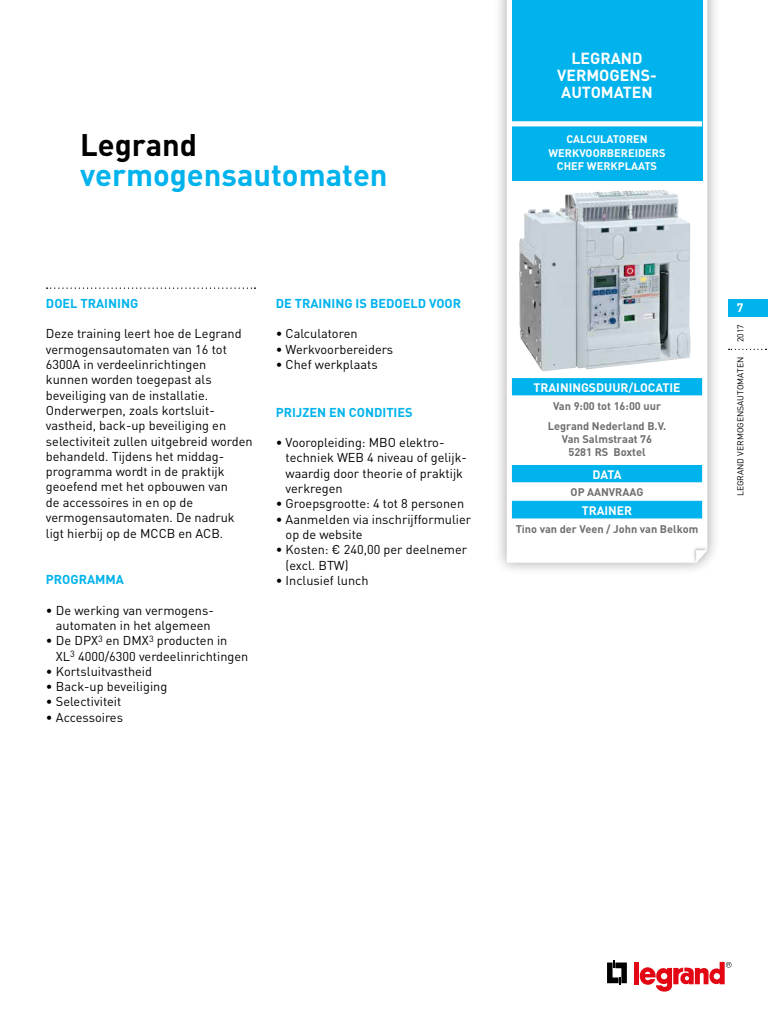
<style>
.page{position:relative;width:768px;height:1024px;background:#fff}
.page>*{position:absolute;margin:0;border:0;box-sizing:border-box;transform-origin:0 0}
.t1{font:700 30.9px "DIN";color:#00b3ec}
.t2{font:700 30.9px "DIN";color:#000}
.t3{font:700 15.9px/17.1px "DIN";color:#fff;text-align:center}
.t4{font:12.7px/15.4px "DIN";color:#000}
.t5{font:700 12.7px "DIN";color:#00b3ec}
.t6{font:700 12.2px "DIN";color:#fff}
.t7{font:700 11px/20.1px "DIN";color:#706f6f;text-align:center}
.t8{font:700 11px/13.4px "DIN";color:#fff;text-align:center}
.t9{font:8.5px "DIN";color:#000}
</style>
<div class="page">
<div style="left:728px;top:299px;width:40px;height:18px;background:#00b3ec"></div>
<div style="left:494px;top:0;width:226px;height:576px;background:#000;opacity:.35"></div>
<svg style="left:507px;top:0;width:200px;height:563px"></svg>
<div style="left:692px;top:546px;width:17px;height:18px;background:#000;opacity:.27"></div>
<svg style="left:696px;top:550px;width:11px;height:13px"></svg>
<div style="left:512px;top:0;width:190px;height:181px;background:#00b3ec"></div>
<div style="left:512px;top:121px;width:190px;height:5px;background:#fff"></div>
<svg style="left:47px;top:287px;width:209px;height:2px"></svg>
<div style="left:512px;top:378px;width:190px;height:17px;background:#00b3ec"></div>
<div style="left:512px;top:465px;width:190px;height:17px;background:#00b3ec"></div>
<div style="left:512px;top:501px;width:190px;height:17px;background:#00b3ec"></div>
<img style="left:519px;top:189px;width:144px;height:148px">
<svg style="left:607px;top:961px;width:20px;height:24px"></svg>
<div style="left:634px;top:962px;width:5px;height:22px;background:#e30613"></div>
<svg style="left:640px;top:962px;width:92px;height:30px"></svg>
<svg style="left:729px;top:349px;width:38px;height:1px"></svg>
<h1 class="t2" style="left:80px;top:124px;width:119px">Legrand</h1>
<h1 class="t1" style="left:80px;top:155px;width:309px">vermogensautomaten</h1>
<p class="t5" style="left:46px;top:295px;width:94px">DOEL TRAINING</p>
<p class="t4" style="left:46px;top:326px;width:208px">Deze training leert hoe de Legrand vermogensautomaten van 16 tot<br>6300A in verdeelinrichtingen<br>kunnen worden toegepast als beveiliging van de installatie.<br>Onderwerpen, zoals kortsluit&shy;vastheid, back-up beveiliging en selectiviteit zullen uitgebreid worden behandeld. Tijdens het middag&shy;programma wordt in de praktijk geoefend met het opbouwen van<br>de accessoires in en op de vermogensautomaten. De nadruk ligt hierbij op de MCCB en ACB.</p>
<p class="t5" style="left:46px;top:571px;width:80px">PROGRAMMA</p>
<p class="t4" style="left:46px;top:602px;width:169px;text-align:center">• De werking van vermogens&shy;automaten in het algemeen</p>
<p class="t4" style="left:56px;top:633px;width:194px;text-indent:-10px">• De DPX<sup>3</sup> en DMX<sup>3</sup> producten in<br>XL<sup>3</sup> 4000/6300 verdeelinrichtingen</p>
<p class="t4" style="left:46px;top:663px;width:108px">• Kortsluitvastheid</p>
<p class="t4" style="left:46px;top:679px;width:123px">• Back-up beveiliging</p>
<p class="t4" style="left:46px;top:694px;width:77px">• Selectiviteit</p>
<p class="t4" style="left:46px;top:709px;width:79px">• Accessoires</p>
<p class="t5" style="left:276px;top:295px;width:187px">DE TRAINING IS BEDOELD VOOR</p>
<p class="t4" style="left:276px;top:326px;width:83px">• Calculatoren</p>
<p class="t4" style="left:276px;top:341px;width:119px">• Werkvoorbereiders</p>
<p class="t4" style="left:276px;top:357px;width:104px">• Chef werkplaats</p>
<p class="t5" style="left:276px;top:404px;width:139px">PRIJZEN EN CONDITIES</p>
<p class="t4" style="left:286px;top:435px;width:183px;text-indent:-10px">• Vooropleiding: MBO elektro&shy;techniek WEB 4 niveau of gelijk&shy;waardig door theorie of praktijk verkregen</p>
<p class="t4" style="left:276px;top:496px;width:190px">• Groepsgrootte: 4 tot 8 personen</p>
<p class="t4" style="left:286px;top:511px;width:187px;text-indent:-10px">• Aanmelden via inschrijfformulier op de website</p>
<p class="t4" style="left:286px;top:542px;width:183px;text-indent:-10px">• Kosten: € 240,00 per deelnemer (excl. BTW)</p>
<p class="t4" style="left:276px;top:572px;width:94px">• Inclusief lunch</p>
<p class="t3" style="left:557px;top:49px;width:101px">LEGRAND<br>VERMOGENS-<br>AUTOMATEN</p>
<p class="t8" style="left:549px;top:132px;width:119px">CALCULATOREN<br>WERKVOORBEREIDERS<br>CHEF WERKPLAATS</p>
<p class="t6" style="left:534px;top:380px;width:148px">TRAININGSDUUR/LOCATIE</p>
<p class="t7" style="left:548px;top:395px;width:120px">Van 9:00 tot 16:00 uur<br>Legrand Nederland B.V.</p>
<p class="t7" style="left:562px;top:432px;width:92px;line-height:13.2px">Van Salmstraat 76<br>5281 RS Boxtel</p>
<p class="t6" style="left:593px;top:466px;width:30px">DATA</p>
<p class="t7" style="left:571px;top:481px;width:74px">OP AANVRAAG</p>
<p class="t6" style="left:582px;top:503px;width:52px">TRAINER</p>
<p class="t7" style="left:516px;top:518px;width:184px">Tino van der Veen / John van Belkom</p>
<p class="t6" style="left:737px;top:300px;width:8px">7</p>
<p class="t9" style="left:735px;top:342px;width:19px;rotate:-90deg">2017</p>
<p class="t9" style="left:735px;top:496px;width:141px;rotate:-90deg">LEGRAND VERMOGENSAUTOMATEN</p>
</div>
